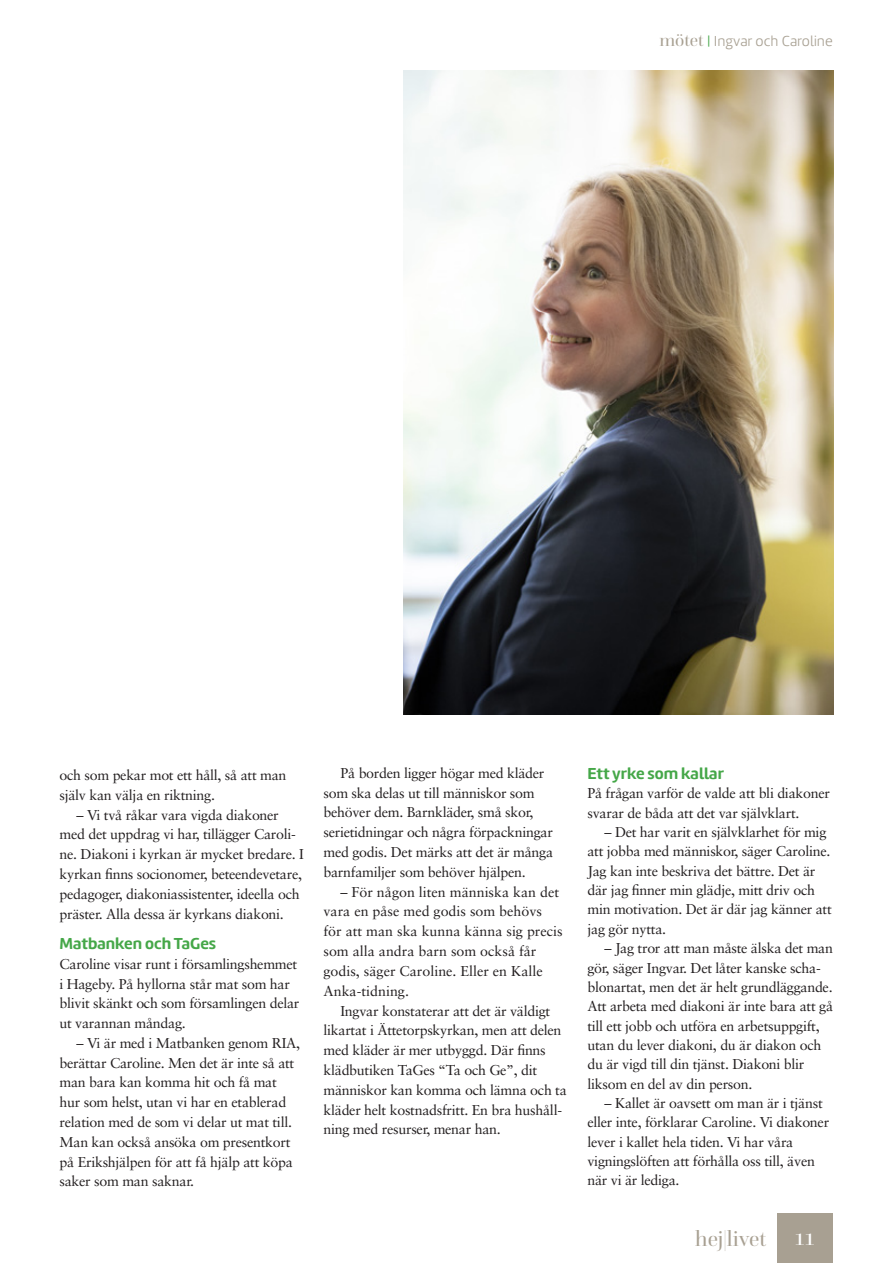
<style>
.page{position:relative;width:893px;height:1263px;background:#fff}
.page>*{position:absolute;margin:0;border:0;box-sizing:border-box;transform-origin:0 0}
.Sidnr{font:24px "Questa Grande";color:#fff}
.t1{font:22.2px "Questa Grande";color:#a8a092}
.Vinjett_liten{font:18px "Questa Grande";color:#a8a092}
.Mellanrubrik_standar{font:700 16.5px "Amelia Rounded";color:#45a748}
.Vinjettnamn_litet{font:15px "Amelia Rounded Light";color:#a8a092}
.Brödtext_indrag{font:14.25px/19.8px "Sabon LT";letter-spacing:-.02em;color:#231f20}
.Brödtext_indrag-2{font:14.25px/19.8px "Sabon LT";color:#231f20}
.s1{color:#45a748}
</style>
<div class="page">
<div style="left:777px;top:1213px;width:56px;height:50px;background:#a8a092"></div>
<img style="left:403px;top:70px;width:430px;height:644px">
<p class="Vinjett_liten" style="left:659px;top:30px;width:46px">mötet</p>
<p class="Vinjettnamn_litet" style="left:707px;top:31px;width:127px"><span class="s1">|</span> Ingvar och Caroline</p>
<p class="Brödtext_indrag" style="left:60px;top:765px;width:228px">och som pekar mot ett håll, så att man själv kan välja en riktning.</p>
<p class="Brödtext_indrag" style="left:60px;top:804px;width:246px;text-indent:17px">– Vi två råkar vara vigda diakoner med det uppdrag vi har, tillägger Caroli&shy;ne. Diakoni i kyrkan är mycket bredare. I kyrkan finns socionomer, beteendevetare, pedagoger, diakoniassistenter, ideella och präster. Alla dessa är kyrkans diakoni.</p>
<p class="Mellanrubrik_standar" style="left:60px;top:933px;width:158px">Matbanken och TaGes</p>
<p class="Brödtext_indrag" style="left:60px;top:954px;width:241px">Caroline visar runt i församlingshemmet i Hageby. På hyllorna står mat som har blivit skänkt och som församlingen delar ut varannan måndag.</p>
<p class="Brödtext_indrag" style="left:60px;top:1033px;width:242px;text-indent:17px">– Vi är med i Matbanken genom RIA, berättar Caroline. Men det är inte så att man bara kan komma hit och få mat hur som helst, utan vi har en etablerad relation med de som vi delar ut mat till.<br>Man kan också ansöka om presentkort på Erikshjälpen för att få hjälp att köpa saker som man saknar.</p>
<p class="Brödtext_indrag" style="left:323px;top:763px;width:231px;text-indent:17px">På borden ligger högar med kläder som ska delas ut till människor som behöver dem. Barnkläder, små skor, serietidningar och några förpackningar med godis. Det märks att det är många barnfamiljer som behöver hjälpen.</p>
<p class="Brödtext_indrag-2" style="left:323px;top:882px;width:241px;text-indent:17px">– För någon liten människa kan det vara en påse med godis som behövs för att man ska kunna känna sig precis som alla andra barn som också får godis, säger Caroline. Eller en Kalle<br>Anka-tidning.</p>
<p class="Brödtext_indrag" style="left:323px;top:1000px;width:245px;text-indent:17px">Ingvar konstaterar att det är väldigt likartat i Ättetorpskyrkan, men att delen med kläder är mer utbyggd. Där finns klädbutiken TaGes “Ta och Ge”, dit människor kan komma och lämna och ta kläder helt kostnadsfritt. En bra hushåll&shy;ning med resurser, menar han.</p>
<p class="Mellanrubrik_standar" style="left:587px;top:762px;width:138px">Ett yrke som kallar</p>
<p class="Brödtext_indrag" style="left:587px;top:783px;width:244px;line-height:19.4px">På frågan varför de valde att bli diakoner svarar de båda att det var självklart.</p>
<p class="Brödtext_indrag" style="left:587px;top:822px;width:246px;line-height:19.4px;text-indent:17px">– Det har varit en självklarhet för mig att jobba med människor, säger Caroline.<br>Jag kan inte beskriva det bättre. Det är där jag finner min glädje, mitt driv och min motivation. Det är där jag känner att jag gör nytta.</p>
<p class="Brödtext_indrag" style="left:587px;top:938px;width:247px;line-height:19.4px;text-indent:17px">– Jag tror att man måste älska det man gör, säger Ingvar. Det låter kanske scha&shy;blonartat, men det är helt grundläggande.<br>Att arbeta med diakoni är inte bara att gå till ett jobb och utföra en arbetsuppgift, utan du lever diakoni, du är diakon och du är vigd till din tjänst. Diakoni blir liksom en del av din person.</p>
<p class="Brödtext_indrag" style="left:587px;top:1093px;width:243px;line-height:19.4px;text-indent:17px">– Kallet är oavsett om man är i tjänst eller inte, förklarar Caroline. Vi diakoner lever i kallet hela tiden. Vi har våra vigningslöften att förhålla oss till, även när vi är lediga.</p>
<p class="t1" style="left:695px;top:1225px;width:73px">hej|livet</p>
<p class="Sidnr" style="left:795px;top:1222px;width:21px">11</p>
</div>
